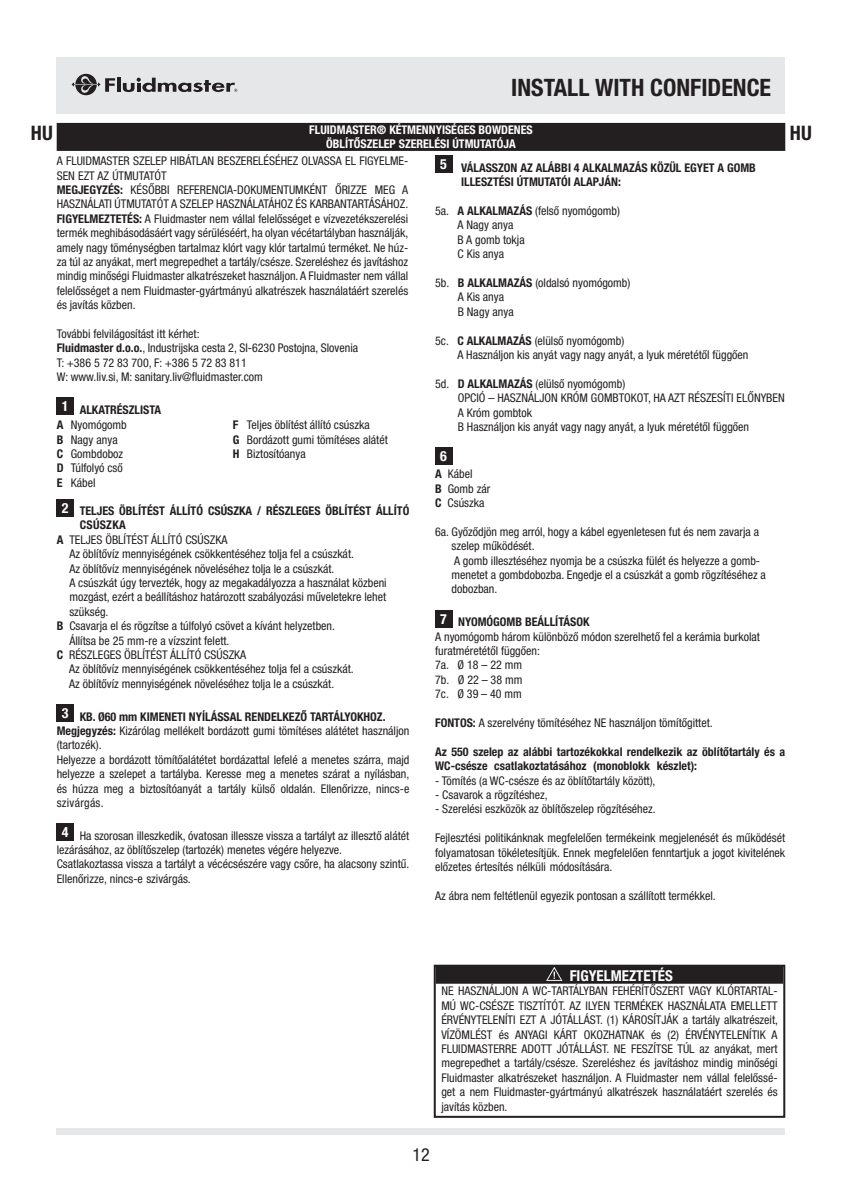
<style>
.page{position:relative;width:842px;height:1191px;background:#fff}
.page>*{position:absolute;margin:0;border:0;box-sizing:border-box;transform-origin:0 0}
.t1{font:700 condensed 24px "Helvetica Neue LT Pro";color:#231f20}
.t2{font:700 condensed 20px "Helvetica Neue LT Pro";color:#231f20}
.t3{font:condensed 18px "Helvetica Neue LT Pro";color:#231f20}
.t4{font:700 condensed 15px "Helvetica Neue LT Pro";color:#fff}
.t5{font:700 condensed 14px "Helvetica Neue LT Pro";color:#fff}
.t6{font:condensed 12px/14.4px "Helvetica Neue LT Pro";color:#231f20}
.t7{font:700 condensed 12px/14.4px "Helvetica Neue LT Pro";color:#231f20}
.t8{font:700 condensed 12px/14.4px "Helvetica Neue LT Pro";color:#fff;text-align:center}
.t9{font:700 condensed 12px "Helvetica Neue LT Pro";letter-spacing:.025em;color:#231f20}
.s1{font-weight:700}
</style>
<div class="page">
<div style="left:57px;top:57px;width:728px;height:56px;background:#e6e7e9"></div>
<hr style="left:117px;top:78px;width:4px;height:14px;background:#231f20">
<svg style="left:123px;top:78px;width:114px;height:14px"></svg>
<svg style="left:72px;top:74px;width:43px;height:21px"></svg>
<div style="left:57px;top:1128px;width:728px;height:6px;background:#e6e7e9"></div>
<div style="left:57px;top:123px;width:728px;height:28px;background:#231f20"></div>
<div style="left:57px;top:499px;width:17px;height:17px;background:#231f20"></div>
<div style="left:57px;top:704px;width:17px;height:17px;background:#231f20"></div>
<div style="left:57px;top:823px;width:17px;height:17px;background:#231f20"></div>
<div style="left:435px;top:156px;width:17px;height:17px;background:#231f20"></div>
<div style="left:435px;top:448px;width:17px;height:17px;background:#231f20"></div>
<div style="left:435px;top:610px;width:17px;height:17px;background:#231f20"></div>
<div style="left:57px;top:398px;width:17px;height:17px;background:#231f20"></div>
<div style="left:436px;top:965px;width:347px;height:18px;background:#231f20"></div>
<svg style="left:546px;top:967px;width:16px;height:14px"></svg>
<div style="left:434px;top:964px;width:351px;height:153px;border:2px solid #231f20"></div>
<h1 class="t1" style="left:511px;top:73px;width:261px">INSTALL WITH CONFIDENCE</h1>
<p class="t8" style="left:309px;top:122px;width:225px">FLUIDMASTER® KÉTMENNYISÉGES BOWDENES<br>ÖBLÍTŐSZELEP SZERELÉSI ÚTMUTATÓJA</p>
<h2 class="t2" style="left:31px;top:120px;width:23px">HU</h2>
<h2 class="t2" style="left:790px;top:120px;width:23px">HU</h2>
<p class="t6" style="left:57px;top:154px;width:353px">A FLUIDMASTER SZELEP HIBÁTLAN BESZERELÉSÉHEZ OLVASSA EL FIGYELME-SEN EZT AZ ÚTMUTATÓT<br><span class="s1">MEGJEGYZÉS:</span> KÉSŐBBI REFERENCIA-DOKUMENTUMKÉNT ŐRIZZE MEG A HASZNÁLATI ÚTMUTATÓT A SZELEP HASZNÁLATÁHOZ ÉS KARBANTARTÁSÁHOZ.<br><span class="s1">FIGYELMEZTETÉS:</span> A Fluidmaster nem vállal felelősséget e vízvezetékszerelési termék meghibásodásáért vagy sérüléséért, ha olyan vécétartályban használják, amely nagy töménységben tartalmaz klórt vagy klór tartalmú terméket. Ne húz&shy;za túl az anyákat, mert megrepedhet a tartály/csésze. Szereléshez és javításhoz mindig minőségi Fluidmaster alkatrészeket használjon. A Fluidmaster nem vállal felelősséget a nem Fluidmaster-gyártmányú alkatrészek használatáért szerelés és javítás közben.</p>
<p class="t6" style="left:57px;top:326px;width:303px">További felvilágosítást itt kérhet:<br><span class="s1">Fluidmaster d.o.o.</span>, Industrijska cesta 2, SI-6230 Postojna, Slovenia T: +386 5 72 83 700, F: +386 5 72 83 811<br>W: www.liv.si, M: sanitary.liv@fluidmaster.com</p>
<p class="t7" style="left:62px;top:402px;width:101px"><sup>1</sup> ALKATRÉSZLISTA</p>
<p class="t6" style="left:57px;top:417px;width:72px"><span class="s1">A</span> Nyomógomb<br><span class="s1">B</span> Nagy anya<br><span class="s1">C</span> Gombdoboz<br><span class="s1">D</span> Túlfolyó cső<br><span class="s1">E</span> Kábel</p>
<p class="t6" style="left:233px;top:417px;width:157px"><span class="s1">F</span> Teljes öblítést állító csúszka<br><span class="s1">G</span> Bordázott gumi tömítéses alátét<br><span class="s1">H</span> Biztosítóanya</p>
<p class="t7" style="left:62px;top:503px;width:349px"><sup>2</sup> TELJES ÖBLÍTÉST ÁLLÍTÓ CSÚSZKA / RÉSZLEGES ÖBLÍTÉST ÁLLÍTÓ</p>
<p class="t9" style="left:80px;top:518px;width:48px">CSÚSZKA</p>
<p class="t6" style="left:57px;top:532px;width:172px"><span class="s1">A</span> TELJES ÖBLÍTÉST ÁLLÍTÓ CSÚSZKA</p>
<p class="t6" style="left:69px;top:546px;width:286px">Az öblítővíz mennyiségének csökkentéséhez tolja fel a csúszkát.</p>
<p class="t6" style="left:69px;top:561px;width:267px">Az öblítővíz mennyiségének növeléséhez tolja le a csúszkát.</p>
<p class="t6" style="left:69px;top:575px;width:319px">A csúszkát úgy tervezték, hogy az megakadályozza a használat közbeni</p>
<p class="t6" style="left:69px;top:590px;width:318px">mozgást, ezért a beállításhoz határozott szabályozási műveletekre lehet</p>
<p class="t6" style="left:69px;top:604px;width:41px">szükség.</p>
<p class="t6" style="left:57px;top:618px;width:280px"><span class="s1">B</span> Csavarja el és rögzítse a túlfolyó csövet a kívánt helyzetben.</p>
<p class="t6" style="left:69px;top:633px;width:162px">Állítsa be 25 mm-re a vízszint felett.</p>
<p class="t6" style="left:57px;top:647px;width:191px"><span class="s1">C</span> RÉSZLEGES ÖBLÍTÉST ÁLLÍTÓ CSÚSZKA</p>
<p class="t6" style="left:69px;top:662px;width:286px">Az öblítővíz mennyiségének csökkentéséhez tolja fel a csúszkát.</p>
<p class="t6" style="left:69px;top:676px;width:267px">Az öblítővíz mennyiségének növeléséhez tolja le a csúszkát.</p>
<p class="t6" style="left:57px;top:709px;width:354px;text-indent:5px"><sup>3</sup> <span class="s1">KB. Ø60 mm KIMENETI NYÍLÁSSAL RENDELKEZŐ TARTÁLYOKHOZ.<br>Megjegyzés:</span> Kizárólag mellékelt bordázott gumi tömítéses alátétet használjon (tartozék).<br>Helyezze a bordázott tömítőalátétet bordázattal lefelé a menetes szárra, majd helyezze a szelepet a tartályba. Keresse meg a menetes szárat a nyílásban, és húzza meg a biztosítóanyát a tartály külső oldalán. Ellenőrizze, nincs-e szivárgás.</p>
<p class="t6" style="left:57px;top:828px;width:354px;text-indent:5px"><sup>4</sup> Ha szorosan illeszkedik, óvatosan illessze vissza a tartályt az illesztő alátét lezárásához, az öblítőszelep (tartozék) menetes végére helyezve.<br>Csatlakoztassa vissza a tartályt a vécécsészére vagy csőre, ha alacsony szintű.<br>Ellenőrizze, nincs-e szivárgás.</p>
<p class="t7" style="left:461px;top:160px;width:296px;text-indent:-21px"><sup>5</sup> VÁLASSZON AZ ALÁBBI 4 ALKALMAZÁS KÖZÜL EGYET A GOMB<br>ILLESZTÉSI ÚTMUTATÓI ALAPJÁN:</p>
<p class="t6" style="left:458px;top:203px;width:164px;text-indent:-22px">5a. <span class="s1">A ALKALMAZÁS</span> (felső nyomógomb)<br>A Nagy anya<br>B A gomb tokja<br>C Kis anya</p>
<p class="t6" style="left:458px;top:275px;width:174px;text-indent:-23px">5b. <span class="s1">B ALKALMAZÁS</span> (oldalsó nyomógomb)<br>A Kis anya<br>B Nagy anya</p>
<p class="t6" style="left:457px;top:333px;width:293px;text-indent:-22px">5c. <span class="s1">C ALKALMAZÁS</span> (elülső nyomógomb)<br>A Használjon kis anyát vagy nagy anyát, a lyuk méretétől függően</p>
<p class="t6" style="left:458px;top:376px;width:328px;text-indent:-23px">5d. <span class="s1">D ALKALMAZÁS</span> (elülső nyomógomb)<br>OPCIÓ – HASZNÁLJON KRÓM GOMBTOKOT, HA AZT RÉSZESÍTI ELŐNYBEN A Króm gombtok<br>B Használjon kis anyát vagy nagy anyát, a lyuk méretétől függően</p>
<p class="t5" style="left:440px;top:448px;width:8px">6</p>
<p class="t6" style="left:435px;top:467px;width:57px"><span class="s1">A</span> Kábel<br><span class="s1">B</span> Gomb zár<br><span class="s1">C</span> Csúszka</p>
<p class="t6" style="left:452px;top:524px;width:316px;text-indent:-16px">6a. Győződjön meg arról, hogy a kábel egyenletesen fut és nem zavarja a szelep működését.<br>A gomb illesztéséhez nyomja be a csúszka fü lét és helyezze a gomb&shy;menetet a gombdobozba. Engedje el a csúszkát a gomb rögzítéséhez a dobozban.</p>
<p class="t6" style="left:435px;top:614px;width:326px;text-indent:5px"><sup>7</sup> <span class="s1">NYOMÓGOMB BEÁLLÍTÁSOK<br></span>A nyomógomb három különböző módon szerelhető fel a kerámia burkolat furatméretétől függően:<br>7a. Ø 18 – 22 mm<br>7b. Ø 22 – 38 mm<br>7c. Ø 39 – 40 mm</p>
<p class="t6" style="left:435px;top:715px;width:279px"><span class="s1">FONTOS:</span> A szerelvény tömítéséhez NE használjon tömítőgittet.</p>
<p class="t7" style="left:435px;top:744px;width:352px">Az 550 szelep az alábbi tartozékokkal rendelkezik az öblítőtartály és a<br>WC-csésze csatlakoztatásához (monoblokk készlet):</p>
<p class="t6" style="left:435px;top:773px;width:222px">- Tömítés (a WC-csésze és az öblítőtartály között),</p>
<p class="t6" style="left:435px;top:787px;width:114px">- Csavarok a rögzítéshez,</p>
<p class="t6" style="left:435px;top:802px;width:222px">- Szerelési eszközök az öblítőszelep rögzítéséhez.</p>
<p class="t6" style="left:435px;top:830px;width:352px;text-align:justify">Fejlesztési politikánknak megfelelően termékeink megjelenését és működését folyamatosan tökéletesítjük. Ennek megfelelően fenntartjuk a jogot kivitelének előzetes értesítés nélküli módosítására.</p>
<p class="t6" style="left:435px;top:888px;width:282px">Az ábra nem feltétlenül egyezik pontosan a szállított termékkel.</p>
<p class="t4" style="left:570px;top:966px;width:105px">FIGYELMEZTETÉS</p>
<p class="t6" style="left:441px;top:983px;width:338px;text-align:justify">NE HASZNÁLJON A WC-TARTÁLYBAN FEHÉRÍTŐSZERT VAGY KLÓRTARTAL-MÚ WC-CSÉSZE TISZTÍTÓT. AZ ILYEN TERMÉKEK HASZNÁLATA EMELLETT ÉRVÉNYTELENÍTI EZT A JÓTÁLLÁST. (1) KÁROSÍTJÁK a tartály alkatrészeit, VÍZÖMLÉST és ANYAGI KÁRT OKOZHATNAK és (2) ÉRVÉNYTELENÍTIK A FLUIDMASTERRE ADOTT JÓTÁLLÁST. NE FESZÍTSE TÚL az anyákat, mert megrepedhet a tartály/csésze. Szereléshez és javításhoz mindig minőségi Fluidmaster alkatrészeket használjon. A Fluidmaster nem vállal felelőssé&shy;get a nem Fluidmaster-gyártmányú alkatrészek használatáért szerelés és javítás közben.</p>
<h3 class="t3" style="left:412px;top:1144px;width:19px">12</h3>
</div>
